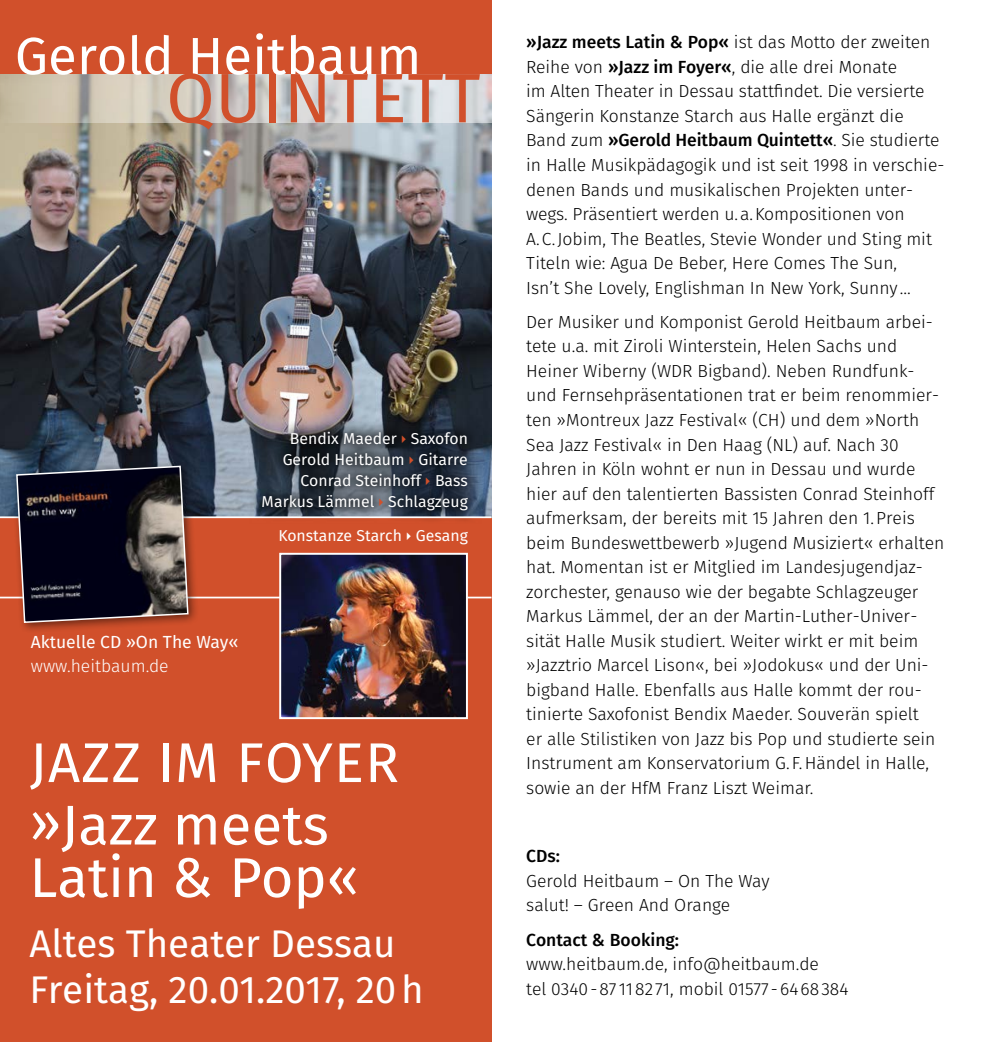
<style>
.page{position:relative;width:983px;height:1042px;background:#fff}
.page>*{position:absolute;margin:0;border:0;box-sizing:border-box;transform-origin:0 0}
.t1{font:70px "Fira Sans";letter-spacing:.01em;color:#d1502b}
.t2{font:56px/62.5px "Fira Sans";color:#fff}
.t3{font:52.5px "Fira Sans";color:#fff}
.t4{font:38.5px/45.5px "Fira Sans";color:#fff}
.t5{font:300 17.5px/24.5px "Fira Sans";color:#000}
.t6{font:17.5px "Fira Sans";color:#fff}
.t7{font:500 17.5px "Fira Sans";color:#000}
.t8{font:300 17.5px "Fira Sans";color:#fff}
.t9{font:15.75px/21px "Fira Sans";color:#fff;text-align:right}
.s1{font-weight:500}
</style>
<div class="page">
<div style="left:0;top:0;width:491px;height:1042px;background:#d1502b"></div>
<img style="left:0;top:123px;width:491px;height:393px">
<svg style="left:0;top:74px;width:491px;height:49px;background:#d0cec8"></svg>
<svg style="left:249px;top:418px;width:232px;height:103px;background:#3c4049"></svg>
<hr style="left:0;top:516px;width:491px;height:2px;background:#fff">
<hr style="left:0;top:597px;width:491px;height:1px;background:#fff">
<div style="left:11px;top:460px;width:188px;height:174px;background:#000;opacity:.5"></div>
<svg style="left:15px;top:465px;width:174px;height:159px;background:#312932"></svg>
<img style="left:282px;top:556px;width:183px;height:160px">
<div style="left:279px;top:553px;width:189px;height:166px;border:2px solid #fff"></div>
<svg style="left:402px;top:435px;width:3px;height:8px"></svg>
<svg style="left:409px;top:456px;width:4px;height:8px"></svg>
<svg style="left:426px;top:477px;width:4px;height:8px"></svg>
<svg style="left:379px;top:498px;width:4px;height:8px"></svg>
<h3 class="t3" style="left:15px;top:19px;width:408px">Gerold Heitbaum</h3>
<h1 class="t1" style="left:166px;top:49px;width:316px">QUINTETT</h1>
<p class="t9" style="left:261px;top:429px;width:208px">Bendix Maeder Saxofon<br>Gerold Heitbaum Gitarre<br>Conrad Steinhoff Bass<br>Markus Lämmel Schlagzeug</p>
<p class="t9" style="left:278px;top:526px;width:191px">Konstanze Starch Gesang</p>
<p class="t6" style="left:31px;top:629px;width:209px">Aktuelle CD »On The Way«</p>
<p class="t8" style="left:31px;top:654px;width:139px">www.heitbaum.de</p>
<h2 class="t2" style="left:30px;top:735px;width:371px">JAZZ IM FOYER »Jazz meets</h2>
<h2 class="t2" style="left:30px;top:850px;width:331px">Latin &amp; Pop«</h2>
<h3 class="t4" style="left:30px;top:924px;width:395px">Altes Theater Dessau<br>Freitag, 20.01.2017, 20h</h3>
<p class="t5" style="left:526px;top:31px;width:419px"><span class="s1">»Jazz meets Latin &amp; Pop«</span> ist das Motto der zweiten Reihe von <span class="s1">»Jazz im Foyer«</span>, die alle drei Monate<br>im Alten Theater in Dessau stattfindet. Die versierte Sängerin Konstanze Starch aus Halle ergänzt die Band zum <span class="s1">»Gerold Heitbaum Quintett«</span>. Sie studierte in Halle Musikpädagogik und ist seit 1998 in verschie&shy;denen Bands und musikalischen Projekten unter&shy;wegs. Präsentiert werden u.a.Kompositionen von A.C.Jobim, The Beatles, Stevie Wonder und Sting mit Titeln wie: Agua De Beber, Here Comes The Sun,<br>Isn’t She Lovely, Englishman In New York, Sunny…</p>
<p class="t5" style="left:526px;top:311px;width:419px">Der Musiker und Komponist Gerold Heitbaum arbei&shy;tete u.a. mit Ziroli Winterstein, Helen Sachs und Heiner Wiberny (WDR Bigband). Neben Rundfunk&shy;und Fernsehpräsentationen trat er beim renommier&shy;ten »Montreux Jazz Festival« (CH) und dem »North Sea Jazz Festival« in Den Haag (NL) auf. Nach 30<br>Jahren in Köln wohnt er nun in Dessau und wurde hier auf den talentierten Bassisten Conrad Steinhoff aufmerksam, der bereits mit 15 Jahren den 1.Preis beim Bundeswettbewerb »Jugend Musiziert« erhalten hat. Momentan ist er Mitglied im Landesjugendjaz&shy;zorchester, genauso wie der begabte Schlagzeuger Markus Lämmel, der an der Martin-Luther-Univer&shy;sität Halle Musik studiert. Weiter wirkt er mit beim »Jazztrio Marcel Lison«, bei »Jodokus« und der Uni&shy;bigband Halle. Ebenfalls aus Halle kommt der rou&shy;tinierte Saxofonist Bendix Maeder. Souverän spielt<br>er alle Stilistiken von Jazz bis Pop und studierte sein Instrument am Konservatorium G. F.Händel in Halle, sowie an der HfM Franz Liszt Weimar.</p>
<p class="t7" style="left:526px;top:844px;width:35px">CDs:</p>
<p class="t5" style="left:526px;top:870px;width:245px">Gerold Heitbaum – On The Way salut! – Green And Orange</p>
<p class="t7" style="left:526px;top:927px;width:154px">Contact &amp; Booking:</p>
<p class="t5" style="left:526px;top:953px;width:323px">www.heitbaum.de, info@heitbaum.de<br>tel 0340-87 1182 71, mobil 01577 -6468384</p>
</div>
